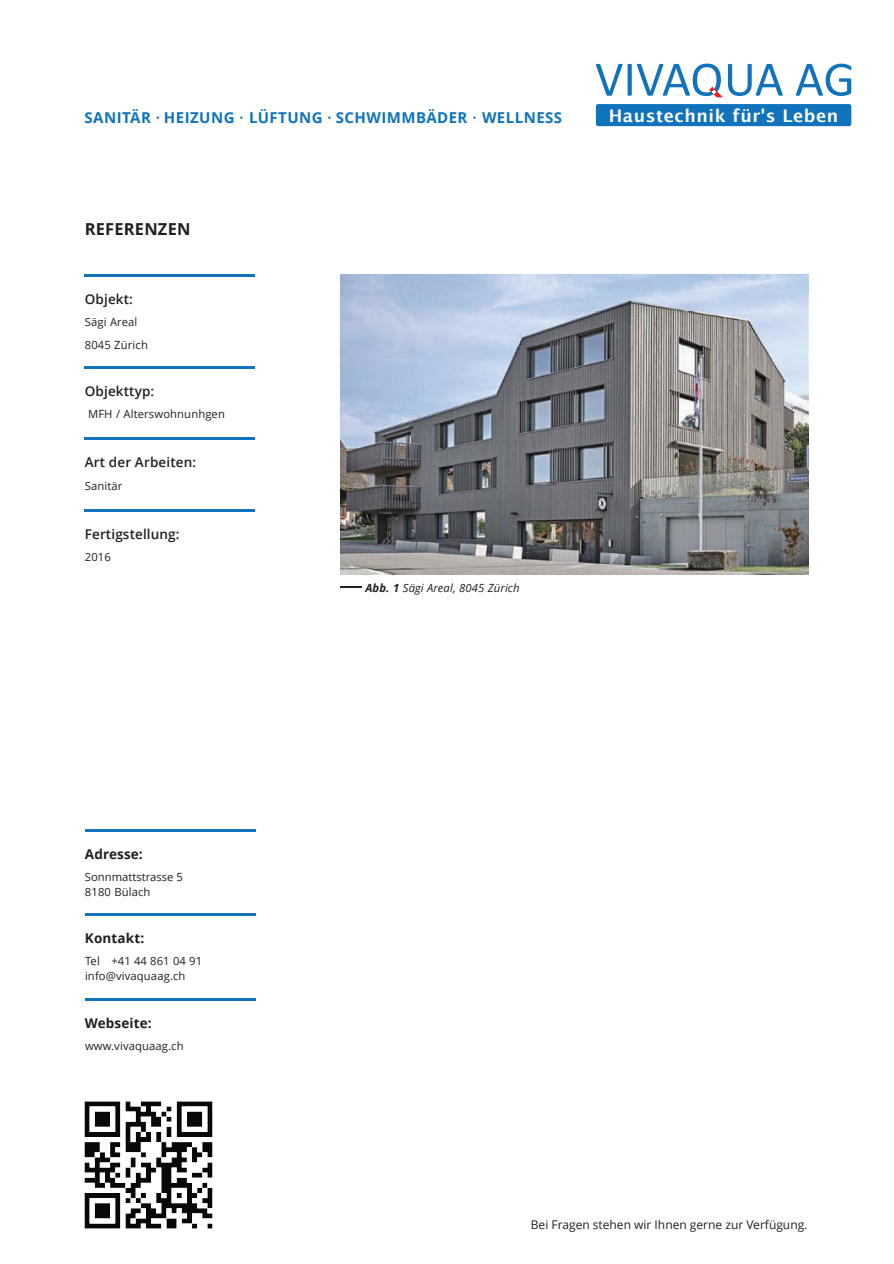
<style>
.page{position:relative;width:894px;height:1264px;background:#fff}
.page>*{position:absolute;margin:0;border:0;box-sizing:border-box;transform-origin:0 0}
.t1{font:700 17.55px "Lucida Grande";letter-spacing:.03em;color:#fff}
.t2{font:700 16.5px "Open Sans";letter-spacing:.01em;color:#231f20}
.t3{font:700 15px "Open Sans";letter-spacing:.03em;color:#1073bb}
.t4{font:600 13.5px "Open Sans";letter-spacing:.01em;color:#231f20}
.t5{font:700 13.5px "Open Sans";letter-spacing:.01em;color:#231f20}
.t6{font:12px "Open Sans";color:#231f20}
.t7{font:11.25px/15px "Open Sans";letter-spacing:.01em;color:#231f20}
.t8{font:italic 11.25px "Open Sans";letter-spacing:.01em;color:#231f20}
.s1{font-family:"Adobe Caslon Pro"}
.s2{font-weight:700}
</style>
<div class="page">
<hr style="left:85px;top:913px;width:170px;height:2px;background:#1073bb">
<hr style="left:85px;top:998px;width:170px;height:2px;background:#1073bb">
<hr style="left:85px;top:829px;width:170px;height:2px;background:#1073bb">
<hr style="left:85px;top:274px;width:170px;height:3px;background:#1073bb">
<hr style="left:85px;top:366px;width:170px;height:2px;background:#1073bb">
<hr style="left:85px;top:438px;width:170px;height:2px;background:#1073bb">
<hr style="left:85px;top:509px;width:170px;height:2px;background:#1073bb">
<svg style="left:340px;top:586px;width:21px;height:1px"></svg>
<div style="left:595px;top:104px;width:256px;height:22px;background:#1073bb;border-radius:2px"></div>
<svg style="left:795px;top:64px;width:56px;height:32px"></svg>
<svg style="left:596px;top:64px;width:186px;height:33px"></svg>
<img style="left:84px;top:1101px;width:129px;height:128px">
<img style="left:340px;top:274px;width:468px;height:300px">
<h3 class="t3" style="left:84px;top:111px;width:479px">SANITÄR <span class="s1">∙</span> HEIZUNG <span class="s1">∙</span> LÜFTUNG <span class="s1">∙</span> SCHWIMMBÄDER <span class="s1">∙</span> WELLNESS</h3>
<h2 class="t2" style="left:85px;top:223px;width:107px">REFERENZEN</h2>
<p class="t4" style="left:85px;top:294px;width:50px">Objekt:</p>
<p class="t7" style="left:85px;top:312px;width:65px;line-height:22.5px">Sägi Areal<br>8045 Zürich</p>
<p class="t4" style="left:85px;top:385px;width:71px">Objekttyp:</p>
<p class="t7" style="left:88px;top:408px;width:138px">MFH / Alterswohnunhgen</p>
<p class="t4" style="left:85px;top:457px;width:113px">Art der Arbeiten:</p>
<p class="t7" style="left:85px;top:479px;width:39px">Sanitär</p>
<p class="t4" style="left:85px;top:528px;width:96px">Fertigstellung:</p>
<p class="t7" style="left:85px;top:551px;width:28px">2016</p>
<p class="t8" style="left:365px;top:583px;width:156px"><span class="s2">Abb. 1</span> Sägi Areal, 8045 Zürich</p>
<h1 class="t1" style="left:608px;top:108px;width:231px">Haustechnik für's Leben</h1>
<p class="t5" style="left:85px;top:848px;width:59px">Adresse:</p>
<p class="t7" style="left:85px;top:870px;width:100px">Sonnmattstrasse 5<br>8180 Bülach</p>
<p class="t5" style="left:85px;top:932px;width:61px">Kontakt:</p>
<p class="t7" style="left:85px;top:955px;width:118px">Tel +41 44 861 04 91 info@vivaquaag.ch</p>
<p class="t5" style="left:85px;top:1017px;width:68px">Webseite:</p>
<p class="t7" style="left:85px;top:1039px;width:100px">www.vivaquaag.ch</p>
<p class="t6" style="left:530px;top:1219px;width:278px">Bei Fragen stehen wir Ihnen gerne zur Verfügung.</p>
</div>
